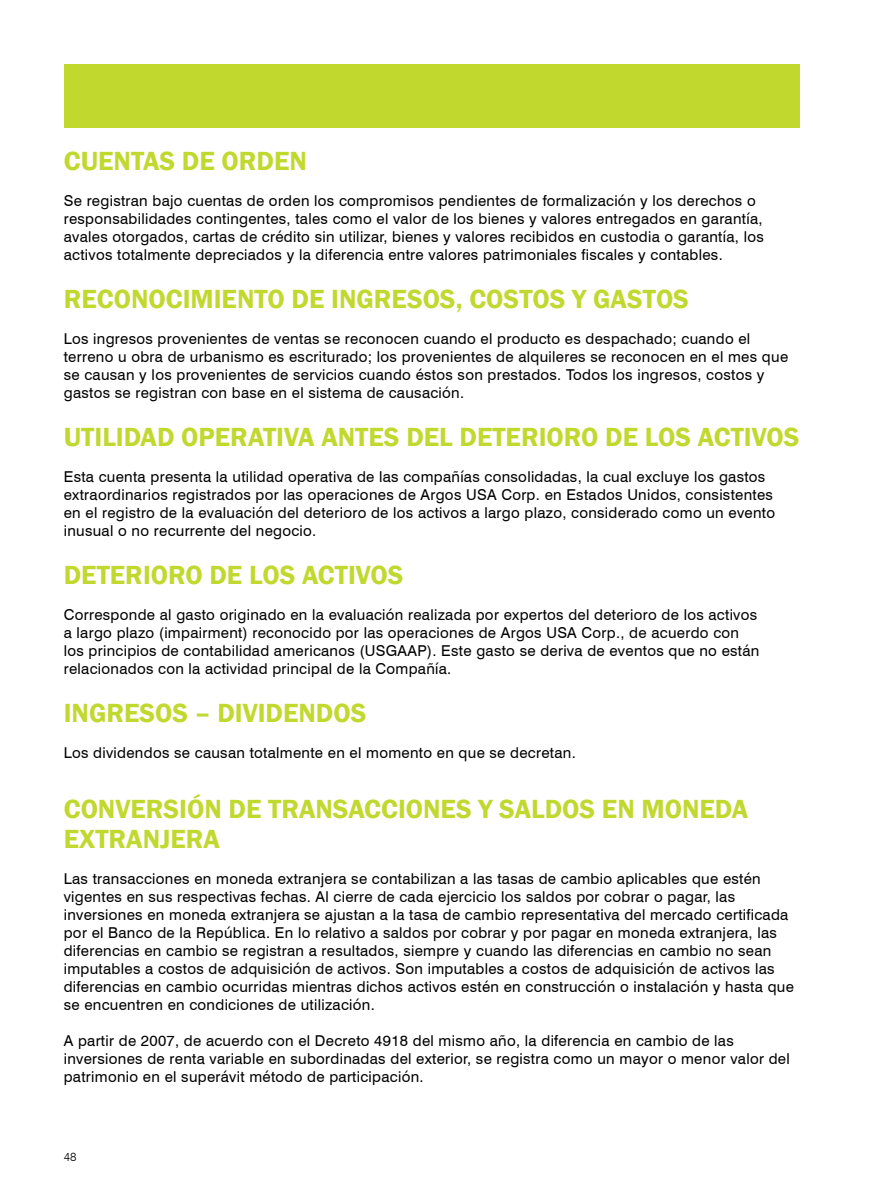
<style>
.page{position:relative;width:893px;height:1191px;background:#fff}
.page>*{position:absolute;margin:0;border:0;box-sizing:border-box;transform-origin:0 0}
.t1{font:600 27px/30px "Franklin Gothic";color:#c1d82f}
.t2{font:15px/18px "Swiss 721 BT";letter-spacing:.02em;color:#000}
.t3{font:300 12px "Swiss 721 BT";color:#000}
</style>
<div class="page">
<div style="left:64px;top:64px;width:735px;height:64px;background:#c1d82f"></div>
<h1 class="t1" style="left:64px;top:146px;width:245px">CUENTAS DE ORDEN</h1>
<p class="t2" style="left:64px;top:191px;width:701px">Se registran bajo cuentas de orden los compromisos pendientes de formalización y los derechos o responsabilidades contingentes, tales como el valor de los bienes y valores entregados en garantía, avales otorgados, cartas de crédito sin utilizar, bienes y valores recibidos en custodia o garantía, los activos totalmente depreciados y la diferencia entre valores patrimoniales fiscales y contables.</p>
<h1 class="t1" style="left:64px;top:284px;width:627px">RECONOCIMIENTO DE INGRESOS, COSTOS Y GASTOS</h1>
<p class="t2" style="left:64px;top:329px;width:726px">Los ingresos provenientes de ventas se reconocen cuando el producto es despachado; cuando el terreno u obra de urbanismo es escriturado; los provenientes de alquileres se reconocen en el mes que se causan y los provenientes de servicios cuando éstos son prestados. Todos los ingresos, costos y gastos se registran con base en el sistema de causación.</p>
<h1 class="t1" style="left:64px;top:422px;width:737px">UTILIDAD OPERATIVA ANTES DEL DETERIORO DE LOS ACTIVOS</h1>
<p class="t2" style="left:64px;top:467px;width:713px">Esta cuenta presenta la utilidad operativa de las compañías consolidadas, la cual excluye los gastos extraordinarios registrados por las operaciones de Argos USA Corp. en Estados Unidos, consistentes en el registro de la evaluación del deterioro de los activos a largo plazo, considerado como un evento inusual o no recurrente del negocio.</p>
<h1 class="t1" style="left:64px;top:560px;width:341px">DETERIORO DE LOS ACTIVOS</h1>
<p class="t2" style="left:64px;top:605px;width:697px">Corresponde al gasto originado en la evaluación realizada por expertos del deterioro de los activos a largo plazo (impairment) reconocido por las operaciones de Argos USA Corp., de acuerdo con los principios de contabilidad americanos (USGAAP). Este gasto se deriva de eventos que no están relacionados con la actividad principal de la Compañía.</p>
<h1 class="t1" style="left:64px;top:698px;width:304px">INGRESOS – DIVIDENDOS</h1>
<p class="t2" style="left:64px;top:743px;width:513px">Los dividendos se causan totalmente en el momento en que se decretan.</p>
<h1 class="t1" style="left:64px;top:794px;width:686px">CONVERSIÓN DE TRANSACCIONES Y SALDOS EN MONEDA<br>EXTRANJERA</h1>
<p class="t2" style="left:64px;top:869px;width:732px">Las transacciones en moneda extranjera se contabilizan a las tasas de cambio aplicables que estén vigentes en sus respectivas fechas. Al cierre de cada ejercicio los saldos por cobrar o pagar, las inversiones en moneda extranjera se ajustan a la tasa de cambio representativa del mercado certificada por el Banco de la República. En lo relativo a saldos por cobrar y por pagar en moneda extranjera, las diferencias en cambio se registran a resultados, siempre y cuando las diferencias en cambio no sean imputables a costos de adquisición de activos. Son imputables a costos de adquisición de activos las diferencias en cambio ocurridas mientras dichos activos estén en construcción o instalación y hasta que se encuentren en condiciones de utilización.</p>
<p class="t2" style="left:64px;top:1031px;width:727px">A partir de 2007, de acuerdo con el Decreto 4918 del mismo año, la diferencia en cambio de las inversiones de renta variable en subordinadas del exterior, se registra como un mayor o menor valor del patrimonio en el superávit método de participación.</p>
<p class="t3" style="left:64px;top:1149px;width:14px">48</p>
</div>
